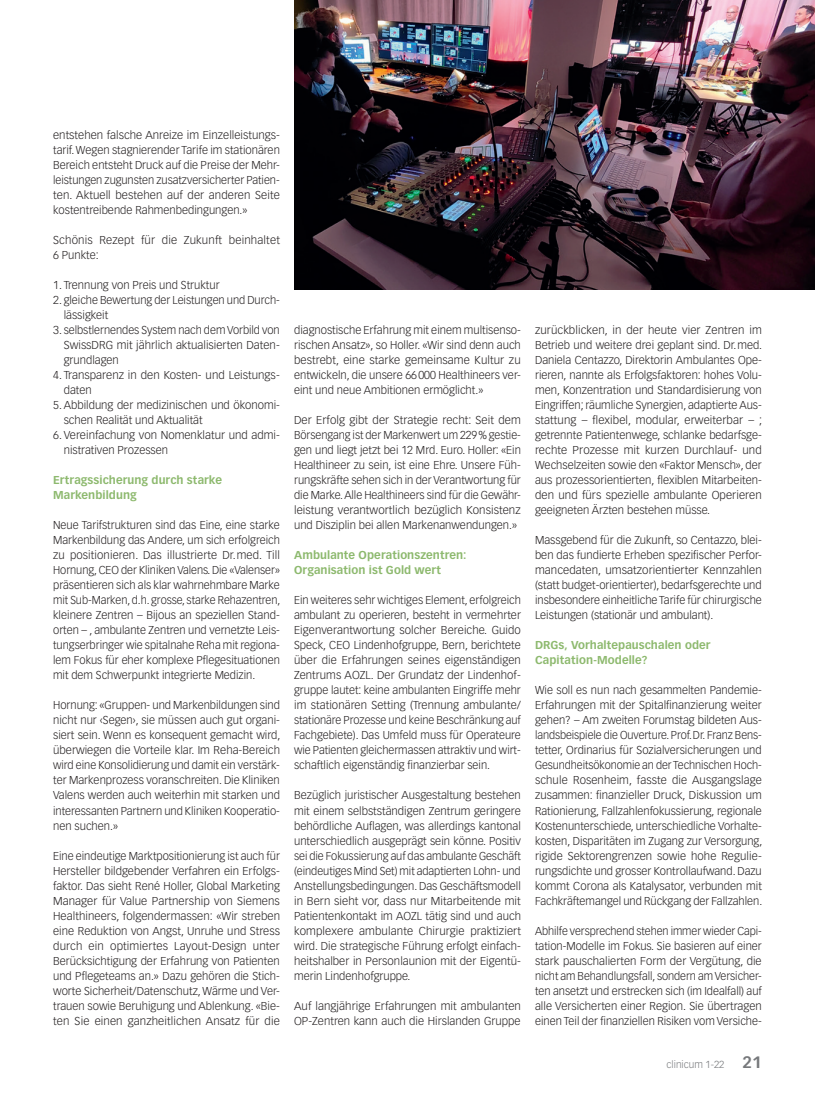
<style>
.page{position:relative;width:815px;height:1099px;background:#fff}
.page>*{position:absolute;margin:0;border:0;box-sizing:border-box;transform-origin:0 0}
.Lauftext{font:300 11.25px/15px "Vectora LT Std";color:#231f20;text-align:justify}
.ZT_Special{font:700 11.25px/15px "Vectora LT Std";letter-spacing:.005em;color:#8db96e}
.t1{font:300 10px "Vectora LT Std";color:#76787b}
.s1{font-weight:700;font-size:16.25px}
</style>
<div class="page">
<img style="left:294px;top:0;width:521px;height:289px">
<p class="Lauftext" style="left:53px;top:128px;width:228px">entstehen falsche Anreize im Einzelleistungs&shy;tarif. Wegen stagnierender Tarife im stationären Bereich entsteht Druck auf die Preise der Mehr&shy;leistungen zugunsten zusatzversicherter Patien&shy;ten. Aktuell bestehen auf der anderen Seite kostentreibende Rahmenbedingungen.»</p>
<p class="Lauftext" style="left:53px;top:233px;width:228px">Schönis Rezept für die Zukunft beinhaltet<br>6 Punkte:</p>
<p class="Lauftext" style="left:53px;top:278px;width:168px">1. Trennung von Preis und Struktur</p>
<p class="Lauftext" style="left:64px;top:293px;width:218px;text-indent:-11px">2. gleiche Bewertung der Leistungen und Durch&shy;lässigkeit</p>
<p class="Lauftext" style="left:64px;top:323px;width:218px;text-indent:-11px">3. selbstlernendes System nach dem Vorbild von SwissDRG mit jährlich aktualisierten Daten&shy;grundlagen</p>
<p class="Lauftext" style="left:64px;top:368px;width:218px;text-indent:-11px">4. Transparenz in den Kosten- und Leistungs&shy;daten</p>
<p class="Lauftext" style="left:64px;top:398px;width:218px;text-indent:-11px">5. Abbildung der medizinischen und ökonomi&shy;schen Realität und Aktualität</p>
<p class="Lauftext" style="left:64px;top:428px;width:218px;text-indent:-11px">6. Vereinfachung von Nomenklatur und admi&shy;nistrativen Prozessen</p>
<p class="ZT_Special" style="left:53px;top:473px;width:170px">Ertragssicherung durch starke<br>Markenbildung</p>
<p class="Lauftext" style="left:53px;top:518px;width:229px">Neue Tarifstrukturen sind das Eine, eine starke Markenbildung das Andere, um sich erfolgreich zu positionieren. Das illustrierte Dr.med. Till Hornung, CEO der Kliniken Valens. Die «Valenser» präsentieren sich als klar wahrnehmbare Marke mit Sub-Marken, d.h. grosse, starke Rehazentren, kleinere Zentren – Bijous an speziellen Stand&shy;orten – , ambulante Zentren und vernetzte Leis&shy;tungserbringer wie spitalnahe Reha mit regiona&shy;lem Fokus für eher komplexe Pflegesituationen mit dem Schwerpunkt integrierte Medizin.</p>
<p class="Lauftext" style="left:53px;top:698px;width:229px">Hornung: «Gruppen- und Markenbildungen sind nicht nur ‹Segen›, sie müssen auch gut organi&shy;siert sein. Wenn es konsequent gemacht wird, überwiegen die Vorteile klar. Im Reha-Bereich wird eine Konsolidierung und damit ein verstärk&shy;ter Markenprozess voranschreiten. Die Kliniken Valens werden auch weiterhin mit starken und interessanten Partnern und Kliniken Kooperatio&shy;nen suchen.»</p>
<p class="Lauftext" style="left:53px;top:848px;width:228px">Eine eindeutige Marktpositionierung ist auch für Hersteller bildgebender Verfahren ein Erfolgs&shy;faktor. Das sieht René Holler, Global Marketing Manager für Value Partnership von Siemens Healthineers, folgendermassen: «Wir streben eine Reduktion von Angst, Unruhe und Stress durch ein optimiertes Layout-Design unter Berücksichtigung der Erfahrung von Patienten und Pflegeteams an.» Dazu gehören die Stich&shy;worte Sicherheit/Datenschutz, Wärme und Ver&shy;trauen sowie Beruhigung und Ablenkung. «Bie&shy;ten Sie einen ganzheitlichen Ansatz für die</p>
<p class="Lauftext" style="left:294px;top:323px;width:228px">diagnostische Erfahrung mit einem multisenso&shy;rischen Ansatz», so Holler. «Wir sind denn auch bestrebt, eine starke gemeinsame Kultur zu entwickeln, die unsere 66000 Healthineers ver&shy;eint und neue Ambitionen ermöglicht.»</p>
<p class="Lauftext" style="left:294px;top:413px;width:228px">Der Erfolg gibt der Strategie recht: Seit dem Börsengang ist der Markenwert um 229% gestie&shy;gen und liegt jetzt bei 12 Mrd. Euro. Holler: «Ein Healthineer zu sein, ist eine Ehre. Unsere Füh&shy;rungskräfte sehen sich in der Verantwortung für die Marke. Alle Healthineers sind für die Gewähr&shy;leistung verantwortlich bezüglich Konsistenz und Disziplin bei allen Markenanwendungen.»</p>
<p class="ZT_Special" style="left:294px;top:548px;width:174px">Ambulante Operationszentren:<br>Organisation ist Gold wert</p>
<p class="Lauftext" style="left:294px;top:593px;width:228px">Ein weiteres sehr wichtiges Element, erfolgreich ambulant zu operieren, besteht in vermehrter Eigenverantwortung solcher Bereiche. Guido Speck, CEO Lindenhofgruppe, Bern, berichtete über die Erfahrungen seines eigenständigen Zentrums AOZL. Der Grundatz der Lindenhof&shy;gruppe lautet: keine ambulanten Eingriffe mehr im stationären Setting (Trennung ambulante/ stationäre Prozesse und keine Beschränkung auf Fachgebiete). Das Umfeld muss für Operateure wie Patienten gleichermassen attraktiv und wirt&shy;schaftlich eigenständig finanzierbar sein.</p>
<p class="Lauftext" style="left:294px;top:788px;width:228px">Bezüglich juristischer Ausgestaltung bestehen mit einem selbstständigen Zentrum geringere behördliche Auflagen, was allerdings kantonal unterschiedlich ausgeprägt sein könne. Positiv sei die Fokussierung auf das ambulante Geschäft (eindeutiges Mind Set) mit adaptierten Lohn- und Anstellungsbedingungen. Das Geschäftsmodell in Bern sieht vor, dass nur Mitarbeitende mit Patientenkontakt im AOZL tätig sind und auch komplexere ambulante Chirurgie praktiziert wird. Die strategische Führung erfolgt einfach&shy;heitshalber in Personlaunion mit der Eigentü&shy;merin Lindenhofgruppe.</p>
<p class="Lauftext" style="left:294px;top:998px;width:228px">Auf langjährige Erfahrungen mit ambulanten<br>OP-Zentren kann auch die Hirslanden Gruppe</p>
<p class="Lauftext" style="left:535px;top:323px;width:229px">zurückblicken, in der heute vier Zentren im Betrieb und weitere drei geplant sind. Dr.med.<br>Daniela Centazzo, Direktorin Ambulantes Ope&shy;rieren, nannte als Erfolgsfaktoren: hohes Volu&shy;men, Konzentration und Standardisierung von Eingriffen; räumliche Synergien, adaptierte Aus&shy;stattung – flexibel, modular, erweiterbar – ; getrennte Patientenwege, schlanke bedarfsge&shy;rechte Prozesse mit kurzen Durchlauf- und Wechselzeiten sowie den «Faktor Mensch», der aus prozessorientierten, flexiblen Mitarbeiten&shy;den und fürs spezielle ambulante Operieren geeigneten Ärzten bestehen müsse.</p>
<p class="Lauftext" style="left:535px;top:533px;width:228px">Massgebend für die Zukunft, so Centazzo, blei&shy;ben das fundierte Erheben spezifischer Perfor&shy;mancedaten, umsatzorientierter Kennzahlen (statt budget-orientierter), bedarfsgerechte und insbesondere einheitliche Tarife für chirurgische Leistungen (stationär und ambulant).</p>
<p class="ZT_Special" style="left:535px;top:638px;width:177px">DRGs, Vorhaltepauschalen oder<br>Capitation-Modelle?</p>
<p class="Lauftext" style="left:535px;top:683px;width:229px">Wie soll es nun nach gesammelten Pandemie-Erfahrungen mit der Spitalfinanzierung weiter gehen? – Am zweiten Forumstag bildeten Aus&shy;landsbeispiele die Ouverture. Prof.Dr. Franz Bens&shy;tetter, Ordinarius für Sozialversicherungen und Gesundheitsökonomie an der Technischen Hoch&shy;schule Rosenheim, fasste die Ausgangslage zusammen: finanzieller Druck, Diskussion um Rationierung, Fallzahlenfokussierung, regionale Kostenunterschiede, unterschiedliche Vorhalte&shy;kosten, Disparitäten im Zugang zur Versorgung, rigide Sektorengrenzen sowie hohe Regulie&shy;rungsdichte und grosser Kontrollaufwand. Dazu kommt Corona als Katalysator, verbunden mit Fachkräftemangel und Rückgang der Fallzahlen.</p>
<p class="Lauftext" style="left:535px;top:923px;width:228px">Abhilfe versprechend stehen immer wieder Capi&shy;tation-Modelle im Fokus. Sie basieren auf einer stark pauschalierten Form der Vergütung, die nicht am Behandlungsfall, sondern am Versicher&shy;ten ansetzt und erstrecken sich (im Idealfall) auf alle Versicherten einer Region. Sie übertragen einen Teil der finanziellen Risiken vom Versiche-</p>
<p class="t1" style="left:667px;top:1058px;width:97px">clinicum 1-22 <span class="s1">21</span></p>
</div>
